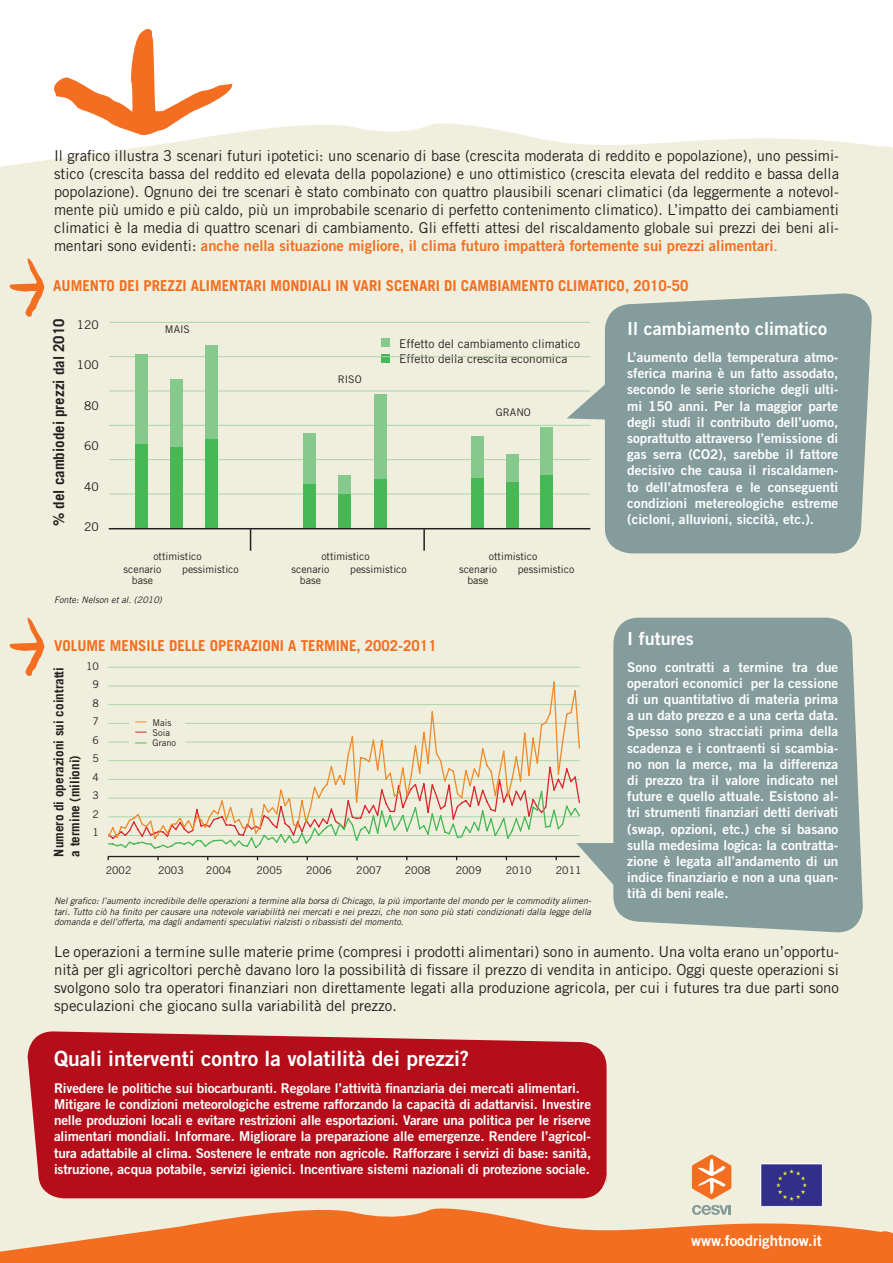
<style>
.page{position:relative;width:893px;height:1263px;background:#fff}
.page>*{position:absolute;margin:0;border:0;box-sizing:border-box;transform-origin:0 0}
.t1{font:21px "Trade Gothic LT Std Bd 2";color:#fff}
.t2{font:18px "Trade Gothic LT Std Bd 2";color:#fff}
.t3{font:15px/18px "Trade Gothic LT Std";color:#231f20;text-align:justify}
.t4{font:700 15px "Trade Gothic LT Std";color:#f36e21}
.t5{font:15px "Trade Gothic LT Std Bd 2";color:#f36e21}
.t6{font:700 15px "Trade Gothic LT Std";color:#231f20}
.t7{font:15px "Trade Gothic LT Std Bd 2";color:#fff}
.t8{font:13.5px/16.2px "Trade Gothic LT Std Bd 2";letter-spacing:-.01em;color:#fff;text-align:justify}
.t9{font:700 13.2px/15.8px "Trade Gothic LT Std";color:#231f20}
.t10{font:12px/15.6px "Trade Gothic LT Std";color:#231f20}
.t11{font:10.5px/18.5px "Trade Gothic LT Std";color:#231f20;text-align:center}
.t12{font:9.3px/10.1px "Trade Gothic LT Std";color:#231f20}
.t13{font:italic 9px/10.8px "Trade Gothic LT Std";color:#231f20;text-align:justify}
.s1{font-family:"Trade Gothic LT Std";color:#231f20}
.s2{font-family:"Trade Gothic LT Std"}
</style>
<div class="page">
<div style="left:0;top:123px;width:893px;height:1078px;background:#f0efdd"></div>
<svg style="left:0;top:1201px;width:893px;height:62px;fill:#f36e21"></svg>
<svg style="left:50px;top:29px;width:184px;height:107px"></svg>
<div style="left:28px;top:1031px;width:579px;height:167px;background:#b50e1a"></div>
<svg style="left:692px;top:1154px;width:39px;height:45px"></svg>
<svg style="left:692px;top:1205px;width:39px;height:10px"></svg>
<img style="left:760px;top:1163px;width:63px;height:43px">
<div style="left:381px;top:338px;width:9px;height:8px;background:#86c98d"></div>
<svg style="left:381px;top:354px;width:9px;height:9px"></svg>
<svg style="left:8px;top:258px;width:36px;height:60px"></svg>
<svg style="left:567px;top:293px;width:305px;height:260px;fill:#859c9c"></svg>
<hr style="left:109px;top:494px;width:481px;height:1px;background:#a9d6a8">
<hr style="left:109px;top:459px;width:481px;height:1px;background:#a9d6a8">
<hr style="left:109px;top:425px;width:481px;height:1px;background:#a9d6a8">
<hr style="left:109px;top:391px;width:481px;height:1px;background:#a9d6a8">
<hr style="left:109px;top:356px;width:481px;height:1px;background:#a9d6a8">
<hr style="left:109px;top:322px;width:481px;height:1px;background:#a9d6a8">
<div style="left:135px;top:355px;width:13px;height:89px;background:#86c98d"></div>
<div style="left:135px;top:444px;width:13px;height:84px;background:#46b856"></div>
<div style="left:170px;top:379px;width:13px;height:68px;background:#86c98d"></div>
<div style="left:170px;top:447px;width:13px;height:81px;background:#46b856"></div>
<div style="left:205px;top:346px;width:13px;height:93px;background:#86c98d"></div>
<div style="left:205px;top:439px;width:13px;height:89px;background:#46b856"></div>
<div style="left:303px;top:433px;width:13px;height:51px;background:#86c98d"></div>
<div style="left:303px;top:484px;width:13px;height:44px;background:#46b856"></div>
<div style="left:338px;top:475px;width:13px;height:19px;background:#86c98d"></div>
<div style="left:338px;top:494px;width:13px;height:34px;background:#46b856"></div>
<div style="left:374px;top:478px;width:13px;height:50px;background:#46b856"></div>
<div style="left:374px;top:394px;width:13px;height:84px;background:#86c98d"></div>
<div style="left:471px;top:436px;width:13px;height:42px;background:#86c98d"></div>
<div style="left:471px;top:478px;width:13px;height:50px;background:#46b856"></div>
<div style="left:506px;top:482px;width:12px;height:46px;background:#46b856"></div>
<div style="left:506px;top:454px;width:12px;height:28px;background:#86c98d"></div>
<div style="left:540px;top:475px;width:13px;height:53px;background:#46b856"></div>
<div style="left:540px;top:427px;width:13px;height:48px;background:#86c98d"></div>
<hr style="left:109px;top:528px;width:481px;height:1px;background:#231f20">
<svg style="left:250px;top:529px;width:1px;height:22px"></svg>
<hr style="left:423px;top:529px;width:2px;height:22px;background:#231f20">
<svg style="left:8px;top:617px;width:36px;height:60px"></svg>
<svg style="left:576px;top:618px;width:287px;height:314px;fill:#859c9c"></svg>
<hr style="left:108px;top:856px;width:472px;height:1px;background:#231f20">
<hr style="left:108px;top:667px;width:472px;height:1px;background:#a9d6a8">
<svg style="left:107px;top:681px;width:474px;height:85px"></svg>
<svg style="left:107px;top:766px;width:474px;height:84px"></svg>
<p class="t3" style="left:54px;top:146px;width:786px">Il grafico illustra 3 scenari futuri ipotetici: uno scenario di base (crescita moderata di reddito e popolazione), uno pessimi&shy;stico (crescita bassa del reddito ed elevata della popolazione) e uno ottimistico (crescita elevata del reddito e bassa della popolazione). Ognuno dei tre scenari è stato combinato con quattro plausibili scenari climatici (da leggermente a notevol&shy;mente più umido e più caldo, più un improbabile scenario di perfetto contenimento climatico). L’impatto dei cambiamenti climatici è la media di quattro scenari di cambiamento. Gli effetti attesi del riscaldamento globale sui prezzi dei beni ali-</p>
<p class="t5" style="left:54px;top:236px;width:725px"><span class="s1">mentari sono evidenti:</span> anche nella situazione migliore, il clima futuro impatterà fortemente sui prezzi alimentari<span class="s2">.</span></p>
<p class="t4" style="left:53px;top:277px;width:637px">AUMENTO DEI PREZZI ALIMENTARI MONDIALI IN VARI SCENARI DI CAMBIAMENTO CLIMATICO, 2010-50</p>
<p class="t10" style="left:77px;top:316px;width:23px">120</p>
<p class="t10" style="left:77px;top:357px;width:23px">100</p>
<p class="t10" style="left:84px;top:397px;width:16px">80</p>
<p class="t10" style="left:84px;top:438px;width:16px">60</p>
<p class="t10" style="left:84px;top:478px;width:16px">40</p>
<p class="t6" style="left:50px;top:526px;width:209px;rotate:-90deg">% del cambiodei prezzi dal 2010</p>
<h2 class="t2" style="left:627px;top:317px;width:201px">Il cambiamento climatico</h2>
<p class="t8" style="left:627px;top:349px;width:213px">L’aumento della temperatura atmo&shy;sferica marina è un fatto assodato, secondo le serie storiche degli ulti&shy;mi 150 anni. Per la maggior parte degli studi il contributo dell’uomo, soprattutto attraverso l’emissione di gas serra (CO2), sarebbe il fattore decisivo che causa il riscaldamen&shy;to dell’atmosfera e le conseguenti condizioni metereologiche estreme (cicloni, alluvioni, siccità, etc.).</p>
<p class="t11" style="left:165px;top:320px;width:27px">MAIS</p>
<p class="t10" style="left:399px;top:335px;width:182px">Effetto del cambiamento climatico<br>Effetto della crescita economica</p>
<p class="t11" style="left:338px;top:370px;width:25px">RISO</p>
<p class="t11" style="left:496px;top:403px;width:37px">GRANO</p>
<p class="t10" style="left:84px;top:519px;width:16px">20</p>
<p class="t11" style="left:182px;top:549px;width:58px;line-height:13.4px;text-align:left;text-indent:-29px">ottimistico pessimistico</p>
<p class="t11" style="left:124px;top:564px;width:39px;line-height:10.5px">scenario base</p>
<p class="t13" style="left:54px;top:595px;width:109px">Fonte: Nelson et al. (2010)</p>
<p class="t11" style="left:350px;top:549px;width:58px;line-height:13.4px;text-align:left;text-indent:-29px">ottimistico pessimistico</p>
<p class="t11" style="left:291px;top:564px;width:39px;line-height:10.5px">scenario base</p>
<p class="t4" style="left:54px;top:636px;width:384px">VOLUME MENSILE DELLE OPERAZIONI A TERMINE, 2002-2011</p>
<p class="t11" style="left:93px;top:657px;width:8px;text-align:justify;text-indent:-6px">10<br>9<br>8<br>7<br>6<br>5<br>4<br>3<br>2<br>1</p>
<p class="t9" style="left:51px;top:856px;width:191px;rotate:-90deg">Numero di operazioni sui cointratti a termine (milioni)</p>
<p class="t12" style="left:153px;top:718px;width:25px">Mais<br>Soia<br>Grano</p>
<p class="t11" style="left:518px;top:549px;width:58px;line-height:13.4px;text-align:left;text-indent:-29px">ottimistico pessimistico</p>
<p class="t11" style="left:459px;top:564px;width:39px;line-height:10.5px">scenario base</p>
<p class="t11" style="left:106px;top:861px;width:27px">2002</p>
<p class="t11" style="left:158px;top:861px;width:27px">2003</p>
<p class="t11" style="left:206px;top:861px;width:27px">2004</p>
<p class="t11" style="left:257px;top:861px;width:27px">2005</p>
<p class="t11" style="left:306px;top:861px;width:27px">2006</p>
<p class="t11" style="left:356px;top:861px;width:27px">2007</p>
<p class="t11" style="left:405px;top:861px;width:27px">2008</p>
<p class="t11" style="left:456px;top:861px;width:27px">2009</p>
<p class="t11" style="left:506px;top:861px;width:27px">2010</p>
<p class="t11" style="left:556px;top:861px;width:27px">2011</p>
<p class="t13" style="left:54px;top:895px;width:539px">Nel grafico: l’aumento incredibile delle operazioni a termine alla borsa di Chicago, la più importante del mondo per le commodity alimen&shy;tari. Tutto ciò ha finito per causare una notevole variabilità nei mercati e nei prezzi, che non sono più stati condizionati dalla legge della domanda e dell’offerta, ma dagli andamenti speculativi rialzisti o ribassisti del momento.</p>
<h2 class="t2" style="left:627px;top:627px;width:68px">I futures</h2>
<p class="t8" style="left:627px;top:658px;width:213px">Sono contratti a termine tra due operatori economici per la cessione di un quantitativo di materia prima a un dato prezzo e a una certa data.<br>Spesso sono stracciati prima della scadenza e i contraenti si scambia&shy;no non la merce, ma la differenza di prezzo tra il valore indicato nel future e quello attuale. Esistono al&shy;tri strumenti finanziari detti derivati (swap, opzioni, etc.) che si basano sulla medesima logica: la contratta&shy;zione è legata all’andamento di un indice finanziario e non a una quan&shy;tità di beni reale.</p>
<p class="t3" style="left:54px;top:942px;width:787px">Le operazioni a termine sulle materie prime (compresi i prodotti alimentari) sono in aumento. Una volta erano un’opportu&shy;nità per gli agricoltori perchè davano loro la possibilità di fissare il prezzo di vendita in anticipo. Oggi queste operazioni si svolgono solo tra operatori finanziari non direttamente legati alla produzione agricola, per cui i futures tra due parti sono speculazioni che giocano sulla variabilità del prezzo.</p>
<h1 class="t1" style="left:54px;top:1045px;width:417px">Quali interventi contro la volatilità dei prezzi?</h1>
<p class="t8" style="left:54px;top:1079px;width:539px;text-align:left">Rivedere le politiche sui biocarburanti. Regolare l’attività finanziaria dei mercati alimentari.<br>Mitigare le condizioni meteorologiche estreme rafforzando la capacità di adattarvisi. Investire nelle produzioni locali e evitare restrizioni alle esportazioni. Varare una politica per le riserve alimentari mondiali. Informare. Migliorare la preparazione alle emergenze. Rendere l’agricol&shy;tura adattabile al clima. Sostenere le entrate non agricole. Rafforzare i servizi di base: sanità, istruzione, acqua potabile, servizi igienici. Incentivare sistemi nazionali di protezione sociale.</p>
<p class="t7" style="left:691px;top:1231px;width:132px">www.foodrightnow.it</p>
</div>
